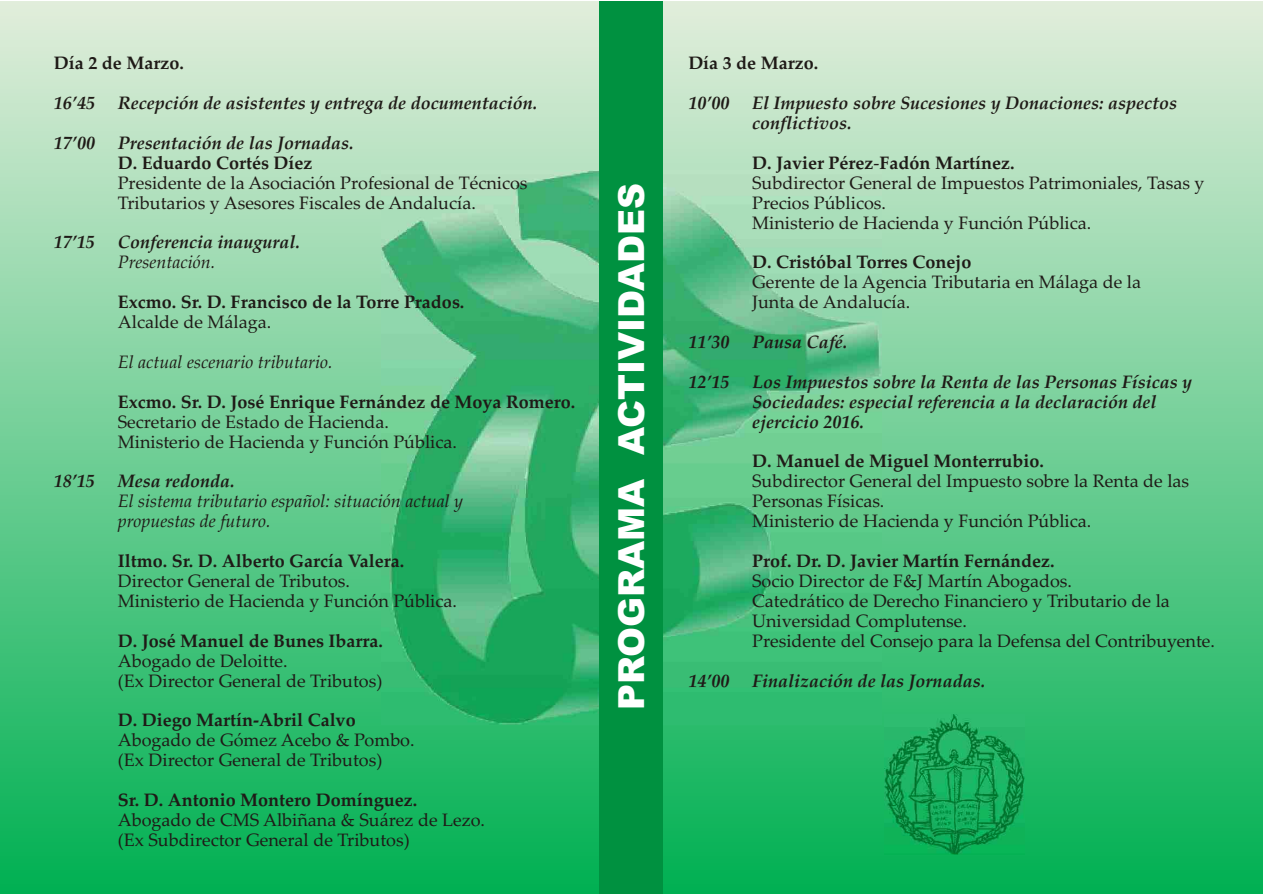
<style>
.page{position:relative;width:1263px;height:894px;background:#fff}
.page>*{position:absolute;margin:0;border:0;box-sizing:border-box;transform-origin:0 0}
.t1{font:900 36px "Arial";color:#fff}
.t2{font:18px/20px "Palatino Linotype";color:#1f1a17}
.t3{font:700 18px "Palatino Linotype";color:#1f1a17}
.t4{font:italic 700 18px/20px "Palatino Linotype";color:#1f1a17}
.t5{font:italic 18px/20px "Palatino Linotype";color:#1f1a17}
</style>
<div class="page">
<div style="left:0;top:1px;width:1263px;height:893px;background:linear-gradient(to bottom,#e2eedb,#00b052)"></div>
<img style="left:382px;top:170px;width:499px;height:555px">
<div style="left:600px;top:1px;width:63px;height:893px;background:#009140"></div>
<img style="left:885px;top:715px;width:139px;height:139px">
<p class="t3" style="left:54px;top:56px;width:131px">Día 2 de Marzo.</p>
<p class="t4" style="left:54px;top:95px;width:43px">16’45</p>
<p class="t4" style="left:118px;top:95px;width:421px">Recepción de asistentes y entrega de documentación.</p>
<p class="t4" style="left:54px;top:135px;width:43px">17’00</p>
<p class="t4" style="left:118px;top:135px;width:238px">Presentación de las Jornadas.</p>
<p class="t3" style="left:118px;top:156px;width:196px">D. Eduardo Cortés Díez</p>
<p class="t2" style="left:118px;top:175px;width:411px">Presidente de la Asociación Profesional de Técnicos<br>Tributarios y Asesores Fiscales de Andalucía.</p>
<p class="t4" style="left:54px;top:234px;width:43px">17’15</p>
<p class="t4" style="left:118px;top:234px;width:184px">Conferencia inaugural.</p>
<p class="t5" style="left:118px;top:254px;width:99px">Presentación.</p>
<p class="t3" style="left:118px;top:295px;width:348px">Excmo. Sr. D. Francisco de la Torre Prados.</p>
<p class="t2" style="left:118px;top:314px;width:155px">Alcalde de Málaga.</p>
<p class="t5" style="left:118px;top:354px;width:216px">El actual escenario tributario.</p>
<p class="t3" style="left:118px;top:395px;width:459px">Excmo. Sr. D. José Enrique Fernández de Moya Romero.</p>
<p class="t2" style="left:118px;top:414px;width:341px">Secretario de Estado de Hacienda.<br>Ministerio de Hacienda y Función Pública.</p>
<p class="t4" style="left:54px;top:473px;width:43px">18’15</p>
<p class="t4" style="left:118px;top:473px;width:119px">Mesa redonda.</p>
<p class="t5" style="left:118px;top:493px;width:347px">El sistema tributario español: situación actual y propuestas de futuro.</p>
<p class="t3" style="left:118px;top:554px;width:288px">Iltmo. Sr. D. Alberto García Valera.</p>
<p class="t2" style="left:118px;top:573px;width:341px">Director General de Tributos.<br>Ministerio de Hacienda y Función Pública.</p>
<p class="t3" style="left:118px;top:634px;width:267px">D. José Manuel de Bunes Ibarra.</p>
<p class="t2" style="left:118px;top:653px;width:266px">Abogado de Deloitte.<br>(Ex Director General de Tributos)</p>
<p class="t3" style="left:118px;top:713px;width:239px">D. Diego Martín-Abril Calvo</p>
<p class="t2" style="left:118px;top:732px;width:298px">Abogado de Gómez Acebo &amp; Pombo. (Ex Director General de Tributos)</p>
<p class="t3" style="left:118px;top:793px;width:301px">Sr. D. Antonio Montero Domínguez.</p>
<p class="t2" style="left:118px;top:812px;width:369px">Abogado de CMS Albiñana &amp; Suárez de Lezo. (Ex Subdirector General de Tributos)</p>
<h1 class="t1" style="left:619px;top:710px;width:529px;rotate:-90deg">PROGRAMA ACTIVIDADES</h1>
<p class="t3" style="left:688px;top:56px;width:131px">Día 3 de Marzo.</p>
<p class="t4" style="left:688px;top:95px;width:43px">10’00</p>
<p class="t4" style="left:752px;top:95px;width:427px">El Impuesto sobre Sucesiones y Donaciones: aspectos conflictivos.</p>
<p class="t3" style="left:752px;top:156px;width:264px">D. Javier Pérez Fadón Martínez.</p>
<p class="t2" style="left:752px;top:175px;width:454px">Subdirector General de Impuestos Patrimoniales, Tasas y<br>Precios Públicos.<br>Ministerio de Hacienda y Función Pública.</p>
<p class="t3" style="left:752px;top:255px;width:221px">D. Cristóbal Torres Conejo</p>
<p class="t2" style="left:752px;top:274px;width:390px">Gerente de la Agencia Tributaria en Málaga de la<br>Junta de Andalucía.</p>
<p class="t4" style="left:688px;top:334px;width:43px">11’30</p>
<p class="t4" style="left:752px;top:334px;width:97px">Pausa Café.</p>
<p class="t4" style="left:688px;top:374px;width:43px">12’15</p>
<p class="t4" style="left:752px;top:374px;width:442px">Los Impuestos sobre la Renta de las Personas Físicas y<br>Sociedades: especial referencia a la declaración del ejercicio 2016.</p>
<p class="t3" style="left:752px;top:454px;width:293px">D. Manuel de Miguel Monterrubio.</p>
<p class="t2" style="left:752px;top:473px;width:439px">Subdirector General del Impuesto sobre la Renta de las<br>Personas Físicas.<br>Ministerio de Hacienda y Función Pública.</p>
<p class="t3" style="left:752px;top:554px;width:304px">Prof. Dr. D. Javier Martín Fernández.</p>
<p class="t2" style="left:752px;top:573px;width:464px">Socio Director de F&amp;J Martín Abogados.<br>Catedrático de Derecho Financiero y Tributario de la Universidad Complutense.<br>Presidente del Consejo para la Defensa del Contribuyente.</p>
<p class="t4" style="left:688px;top:673px;width:43px">14’00</p>
<p class="t4" style="left:752px;top:673px;width:235px">Finalización de las Jornadas.</p>
<p class="t2" style="left:874px;top:155px;width:7px">-</p>
</div>
